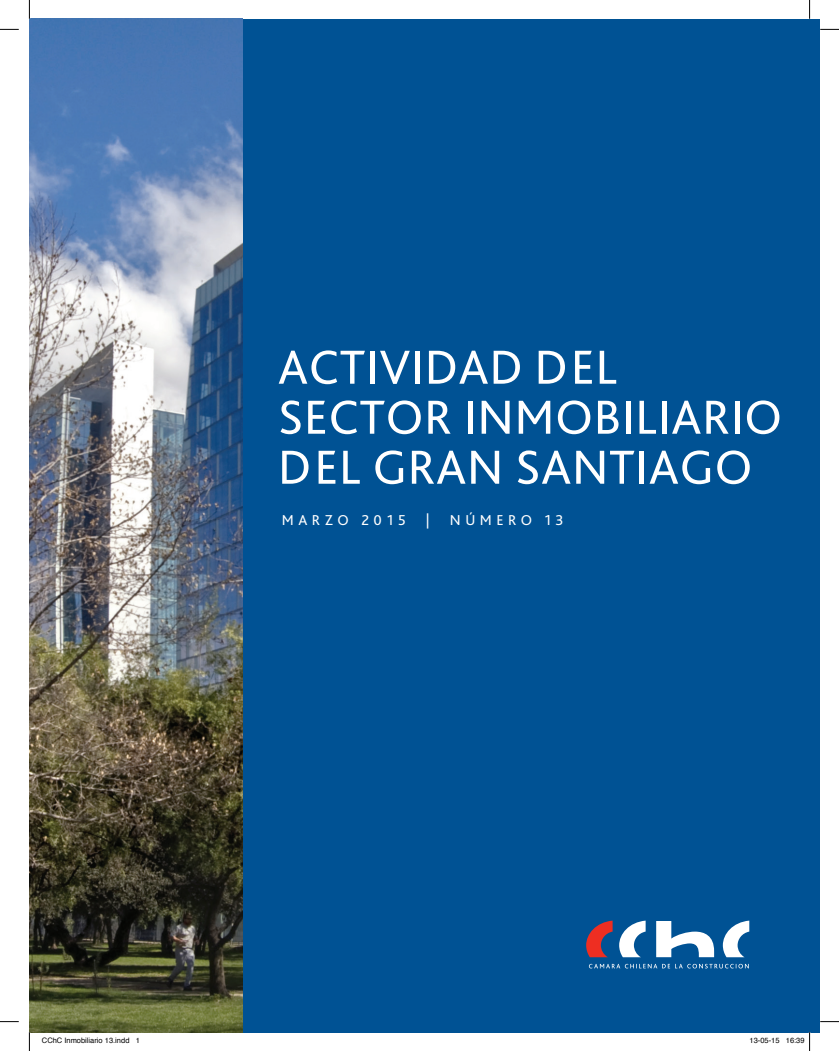
<style>
.page{position:relative;width:839px;height:1051px;background:#fff}
.page>*{position:absolute;margin:0;border:0;box-sizing:border-box;transform-origin:0 0}
.t1{font:50px/50px "Bliss Pro";letter-spacing:.015em;color:#fff}
.t2{font:15px "Bliss Pro";letter-spacing:.3em;color:#fff}
.t3{font:7.5px "Helvetica";color:#000}
</style>
<div class="page">
<div style="left:29px;top:19px;width:791px;height:1013px;background:#005294"></div>
<svg style="left:656px;top:921px;width:58px;height:36px"></svg>
<svg style="left:722px;top:921px;width:27px;height:36px"></svg>
<svg style="left:619px;top:921px;width:26px;height:36px"></svg>
<svg style="left:586px;top:921px;width:26px;height:36px"></svg>
<svg style="left:588px;top:964px;width:160px;height:4px"></svg>
<img style="left:29px;top:19px;width:213px;height:1013px">
<svg style="left:0;top:29px;width:19px;height:1px"></svg>
<svg style="left:820px;top:29px;width:18px;height:1px"></svg>
<svg style="left:0;top:1021px;width:19px;height:1px"></svg>
<svg style="left:820px;top:1021px;width:18px;height:1px"></svg>
<svg style="left:29px;top:0;width:1px;height:19px"></svg>
<svg style="left:29px;top:1032px;width:1px;height:19px"></svg>
<svg style="left:809px;top:0;width:1px;height:19px"></svg>
<svg style="left:785px;top:1032px;width:25px;height:19px"></svg>
<p class="t1" style="left:278px;top:341px;width:505px">ACTIVIDAD DEL<br>SECTOR INMOBILIARIO del</p>
<p class="t1" style="left:372px;top:441px;width:381px">GRAN SANTIAGO</p>
<p class="t2" style="left:282px;top:511px;width:125px">MARZO 2015</p>
<p class="t2" style="left:426px;top:511px;width:5px">|</p>
<p class="t2" style="left:450px;top:511px;width:115px">NÚMERO 13</p>
<p class="t3" style="left:42px;top:1035px;width:99px">CChC Inmobiliario 13.indd 1</p>
<p class="t3" style="left:749px;top:1035px;width:57px">13-05-15 16:39</p>
</div>
